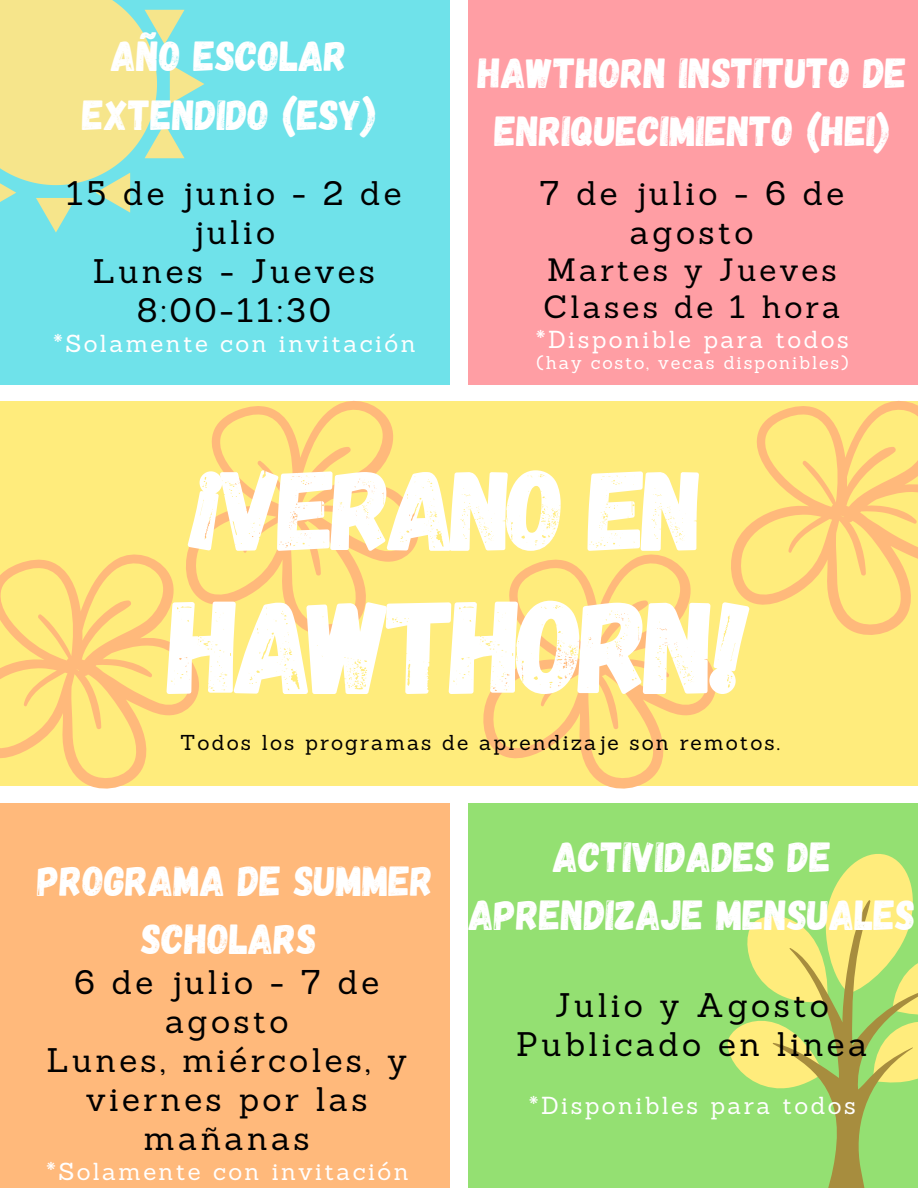
<style>
.page{position:relative;width:918px;height:1188px;background:#fff}
.page>*{position:absolute;margin:0;border:0;box-sizing:border-box;transform-origin:0 0}
.t1{font:132px "Gagalin";letter-spacing:-.05em;color:#fff}
.t2{font:113.85px "Gagalin";letter-spacing:-.05em;color:#fff}
.t3{font:42px/58.5px "Gagalin";color:#fff;text-align:center}
.t4{font:33.15px/38.8px "Sanchez";letter-spacing:.1em;color:#000;text-align:center}
.t5{font:31.5px/37.2px "Sanchez";letter-spacing:.1em;color:#000}
.t6{font:24px "Sanchez";letter-spacing:.1em;color:#fff}
.t7{font:21px "Sanchez";letter-spacing:.1em;color:#000}
.t8{font:18px "Sanchez";letter-spacing:.1em;color:#fff}
</style>
<div class="page">
<div style="left:0;top:0;width:450px;height:385px;background:#6fe2ea"></div>
<div style="left:468px;top:0;width:450px;height:385px;background:#ff9ea4"></div>
<div style="left:0;top:402px;width:918px;height:384px;background:#ffec7c"></div>
<div style="left:0;top:803px;width:450px;height:385px;background:#ffb97b"></div>
<div style="left:468px;top:803px;width:450px;height:385px;background:#94e072"></div>
<svg style="left:0;top:0;width:204px;height:233px"></svg>
<svg style="left:728px;top:854px;width:190px;height:334px"></svg>
<svg style="left:0;top:554px;width:199px;height:235px"></svg>
<svg style="left:728px;top:400px;width:190px;height:235px"></svg>
<svg style="left:483px;top:554px;width:233px;height:235px"></svg>
<svg style="left:183px;top:400px;width:240px;height:240px"></svg>
<p class="t3" style="left:82px;top:25px;width:295px">AÑO ESCOLAR<br>EXTENDIDO (ESY)</p>
<p class="t4" style="left:66px;top:173px;width:337px">15 de junio - 2 de julio<br>Lunes - Jueves<br>8:00-11:30</p>
<p class="t6" style="left:53px;top:328px;width:364px">*Solamente con invitación</p>
<p class="t3" style="left:478px;top:42px;width:431px">HAWTHORN INSTITUTO DE<br>ENRIQUECIMIENTO (HEI)</p>
<p class="t4" style="left:539px;top:173px;width:306px">7 de julio - 6 de agosto</p>
<p class="t5" style="left:544px;top:251px;width:298px">Martes y Jueves<br>Clases de 1 hora</p>
<p class="t6" style="left:536px;top:324px;width:314px">*Disponible para todos</p>
<p class="t8" style="left:537px;top:351px;width:313px">(hay costo, vecas disponibles)</p>
<h2 class="t2" style="left:186px;top:436px;width:520px">¡VERANO EN</h2>
<h1 class="t1" style="left:168px;top:561px;width:585px">HAWTHORN!</h1>
<p class="t7" style="left:180px;top:729px;width:601px">Todos los programas de aprendizaje son remotos.</p>
<p class="t3" style="left:37px;top:850px;width:398px">PROGRAMA DE SUMMER<br>SCHOLARS</p>
<p class="t4" style="left:47px;top:963px;width:362px">6 de julio - 7 de agosto<br>Lunes, miércoles, y viernes por las mañanas</p>
<p class="t6" style="left:46px;top:1156px;width:364px">*Solamente con invitación</p>
<p class="t3" style="left:469px;top:826px;width:448px">ACTIVIDADES DE<br>APRENDIZAJE MENSUALES</p>
<p class="t4" style="left:516px;top:985px;width:353px">Julio y Agosto<br>Publicado en linea</p>
<p class="t6" style="left:529px;top:1090px;width:328px">*Disponibles para todos</p>
</div>
